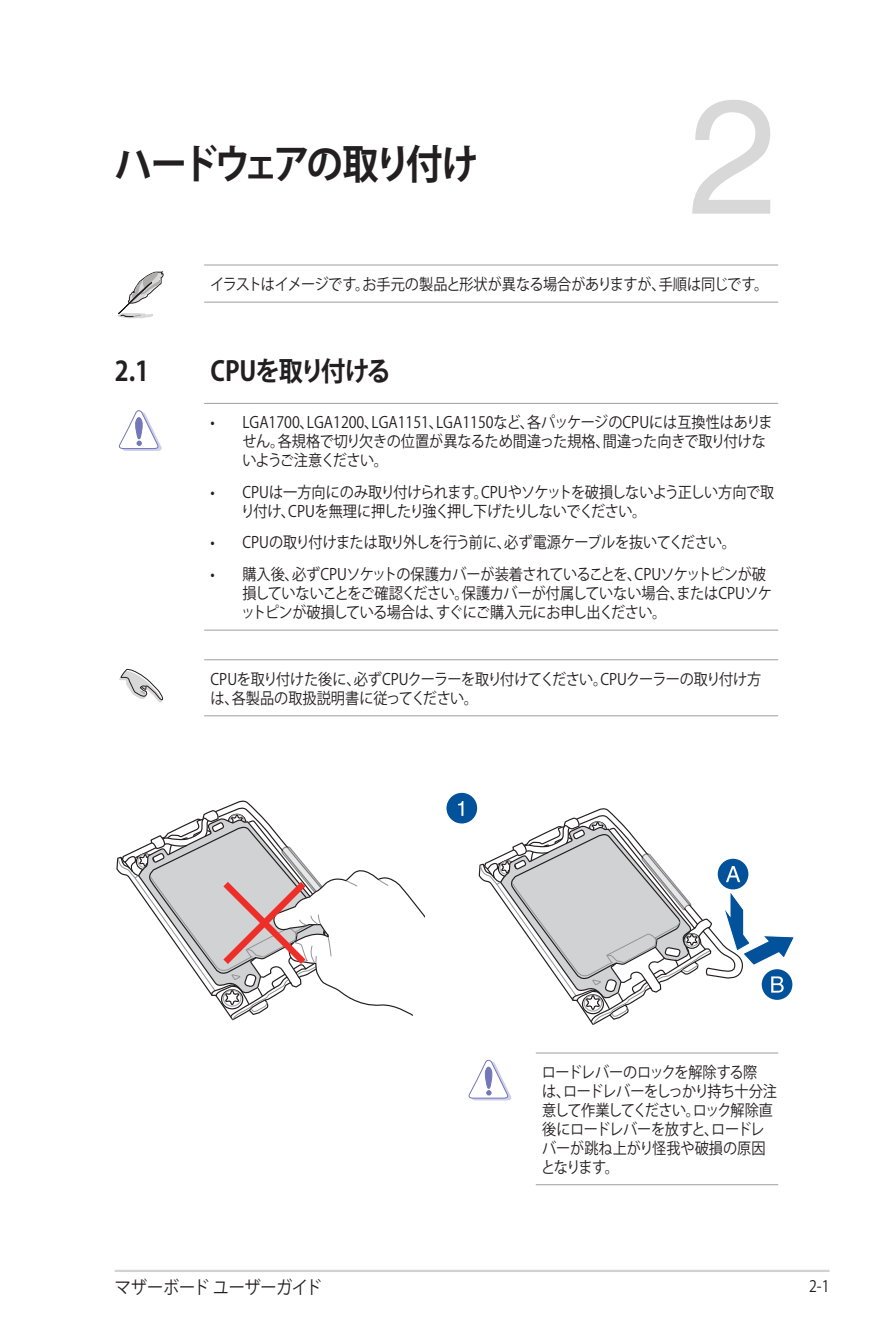
<style>
.page{position:relative;width:893px;height:1340px;background:#fff}
.page>*{position:absolute;margin:0;border:0;box-sizing:border-box;transform-origin:0 0}
.t1{font:162px "Helvetica";color:#d8d8d8}
.t2{font:700 40.5px "Koz Go Pro";letter-spacing:-.12em;color:#231f20;scale:.9 1}
.t3{font:700 27px "Koz Go Pro";letter-spacing:-.04em;color:#231f20;scale:.9 1}
.t4{font:18px "Koz Go Pro";letter-spacing:-.01em;color:#231f20;scale:.9 1}
.t5{font:15.75px/18.9px "Koz Go Pro";letter-spacing:-.02em;color:#231f20;scale:.9 1}
.t6{font:15.75px/18.9px "Koz Go Pro";color:#231f20;scale:.9 1}
.t7{font:15.75px/18.9px "Koz Go Pro";letter-spacing:-.04em;color:#231f20;scale:.9 1}
</style>
<div class="page">
<hr style="left:115px;top:1269px;width:714px;height:2px;background:#d1d2d4">
<hr style="left:204px;top:264px;width:574px;height:1px;background:#a8a9ad">
<hr style="left:204px;top:301px;width:574px;height:2px;background:#a8a9ad">
<svg style="left:117px;top:271px;width:47px;height:48px"></svg>
<hr style="left:204px;top:403px;width:574px;height:1px;background:#a8a9ad">
<hr style="left:204px;top:629px;width:574px;height:1px;background:#a8a9ad">
<hr style="left:204px;top:659px;width:574px;height:1px;background:#a8a9ad">
<hr style="left:204px;top:715px;width:574px;height:1px;background:#a8a9ad">
<svg style="left:119px;top:410px;width:43px;height:41px"></svg>
<svg style="left:119px;top:669px;width:44px;height:33px"></svg>
<svg style="left:117px;top:806px;width:307px;height:214px"></svg>
<div style="left:446px;top:792px;width:31px;height:31px;background:#01529a;border-radius:50%"></div>
<svg style="left:458px;top:801px;width:5px;height:15px"></svg>
<svg style="left:478px;top:808px;width:268px;height:171px"></svg>
<svg style="left:480px;top:814px;width:231px;height:211px"></svg>
<div style="left:718px;top:858px;width:30px;height:31px;background:#01529a;border-radius:50%"></div>
<svg style="left:722px;top:866px;width:72px;height:100px"></svg>
<div style="left:762px;top:969px;width:30px;height:30px;background:#01529a;border-radius:50%"></div>
<svg style="left:771px;top:976px;width:13px;height:16px"></svg>
<hr style="left:536px;top:1052px;width:242px;height:1px;background:#a8a9ad">
<hr style="left:536px;top:1184px;width:242px;height:1px;background:#a8a9ad">
<svg style="left:468px;top:1059px;width:44px;height:41px"></svg>
<h2 class="t2" style="left:115px;top:138px;width:405px">ハードウェアの取り付け</h2>
<h1 class="t1" style="left:688px;top:63px;width:92px">2</h1>
<p class="t5" style="left:210px;top:275px;width:621px">イラストはイメージです。お手元の製品と形状が異なる場合がありますが、手順は同じです。</p>
<h3 class="t3" style="left:115px;top:353px;width:40px">2.1</h3>
<h3 class="t3" style="left:210px;top:353px;width:202px">CPUを取り付ける</h3>
<p class="t6" style="left:242px;top:413px;width:591px;text-indent:-32px">• LGA1700、LGA1200、LGA1151、LGA1150など、各パッケージのCPUには互換性はありません。各規格で切り欠きの位置が異なるため間違った規格、間違った向きで取り付けないようご注意ください。</p>
<p class="t7" style="left:241px;top:483px;width:594px;text-indent:-30px">• CPUは一方向にのみ取り付けられます。CPUやソケットを破損しないよう正しい方向で取り付け、CPUを無理に押したり強く押し下げたりしないでください。</p>
<p class="t5" style="left:210px;top:533px;width:585px">• CPUの取り付けまたは取り外しを行う前に、必ず電源ケーブルを抜いてください。</p>
<p class="t5" style="left:241px;top:565px;width:591px;text-indent:-31px">• 購入後、必ずCPUソケットの保護カバーが装着されていることを、CPUソケットピンが破損していないことをご確認ください。保護カバーが付属していない場合、またはCPUソケットピンが破損している場合は、すぐにご購入元にお申し出ください。</p>
<p class="t5" style="left:210px;top:670px;width:614px">CPUを取り付けた後に、必ずCPUクーラーを取り付けてください。CPUクーラーの取り付け方は、各製品の取扱説明書に従ってください。</p>
<p class="t5" style="left:541px;top:1063px;width:264px">ロードレバーのロックを解除する際<br>は、ロードレバーをしっかり持ち十分注意して作業してください。ロック解除直後にロードレバーを放すと、ロードレバーが跳ね上がり怪我や破損の原因となります。</p>
<p class="t4" style="left:115px;top:1275px;width:231px">マザーボード ユーザーガイド</p>
<p class="t5" style="left:809px;top:1277px;width:24px">2-1</p>
</div>
